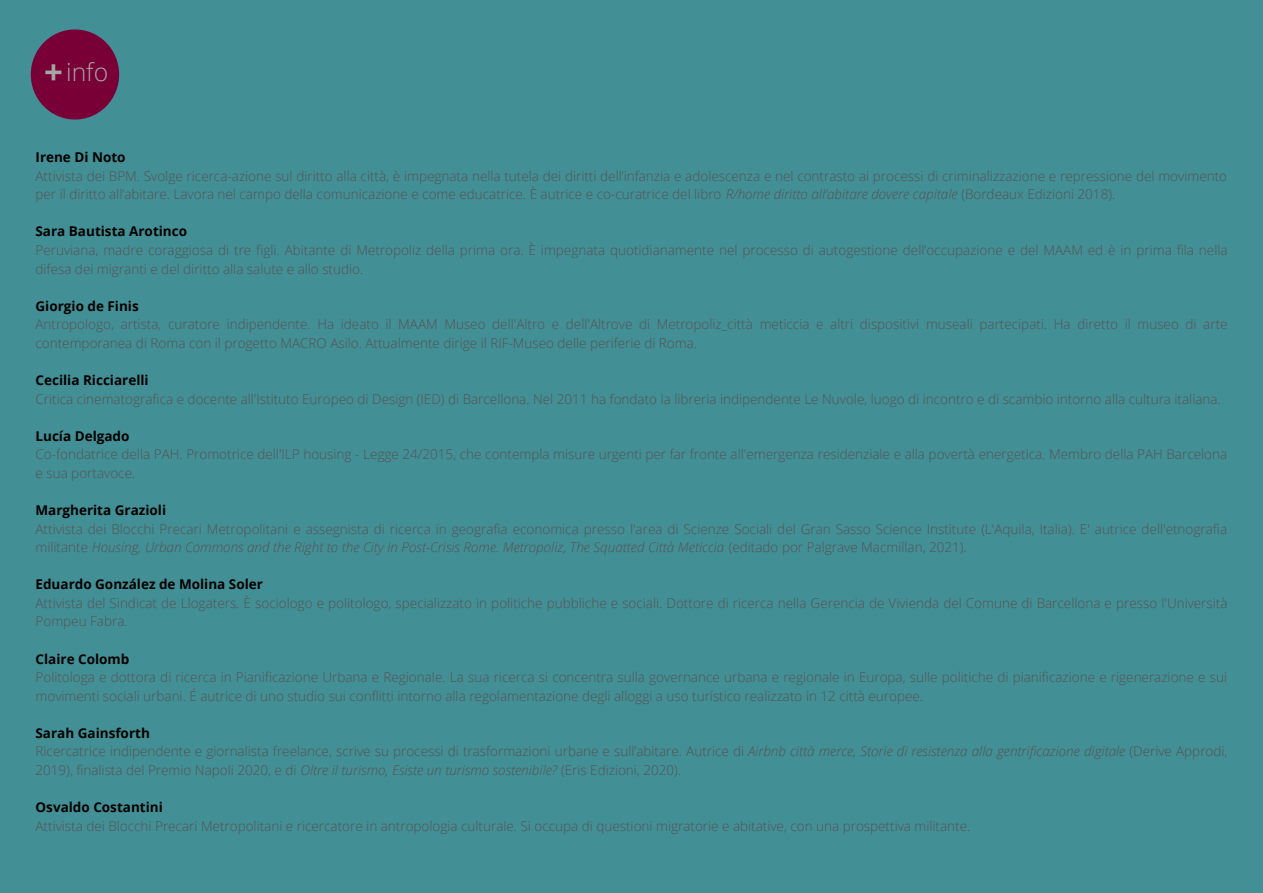
<style>
.page{position:relative;width:1263px;height:893px;background:#438f96}
.page>*{position:absolute;margin:0;border:0;box-sizing:border-box;transform-origin:0 0}
.t1{font:700 33px "Open Sans";color:#a6a6a6}
.t2{font:300 24.75px "Open Sans";color:#a6a6a6}
.t3{font:300 13.5px/18.6px "Open Sans";color:#545454}
.t4{font:700 13.5px "Open Sans";color:#000}
.s1{font-style:italic}
</style>
<div class="page">
<svg style="left:31px;top:29px;width:88px;height:90px"></svg>
<p class="t1" style="left:44px;top:49px;width:20px">+</p>
<p class="t2" style="left:66px;top:55px;width:44px">info</p>
<p class="t4" style="left:36px;top:148px;width:92px">Irene Di Noto</p>
<p class="t3" style="left:36px;top:166px;width:1193px">Attivista dei BPM. Svolge ricerca-azione sul diritto alla città, è impegnata nella tutela dei diritti dell’infanzia e adolescenza e nel contrasto ai processi di criminalizzazione e repressione del movimento per il diritto all’abitare. Lavora nel campo della comunicazione e come educatrice. È autrice e co-curatrice del libro <span class="s1">R/home diritto all’abitare dovere capitale</span> (Bordeaux Edizioni 2018).</p>
<p class="t4" style="left:36px;top:222px;width:153px">Sara Bautista Arotinco</p>
<p class="t3" style="left:36px;top:240px;width:1193px">Peruviana, madre coraggiosa di tre figli. Abitante di Metropoliz della prima ora. È impegnata quotidianamente nel processo di autogestione dell’occupazione e del MAAM ed è in prima fila nella difesa dei migranti e del diritto alla salute e allo studio.</p>
<p class="t4" style="left:36px;top:296px;width:105px">Giorgio de Finis</p>
<p class="t3" style="left:36px;top:315px;width:1193px">Antropologo, artista, curatore indipendente. Ha ideato il MAAM Museo dell'Altro e dell'Altrove di Metropoliz_città meticcia e altri dispositivi museali partecipati. Ha diretto il museo di arte contemporanea di Roma con il progetto MACRO Asilo. Attualmente dirige il RIF-Museo delle periferie di Roma.</p>
<p class="t4" style="left:36px;top:370px;width:115px">Cecilia Ricciarelli</p>
<p class="t3" style="left:36px;top:389px;width:1187px">Critica cinematografica e docente all'Istituto Europeo di Design (IED) di Barcellona. Nel 2011 ha fondato la libreria indipendente Le Nuvole, luogo di incontro e di scambio intorno alla cultura italiana.</p>
<p class="t4" style="left:36px;top:426px;width:95px">Lucía Delgado</p>
<p class="t3" style="left:36px;top:445px;width:1193px">Co-fondatrice della PAH. Promotrice dell'ILP housing - Legge 24/2015, che contempla misure urgenti per far fronte all'emergenza residenziale e alla povertà energetica. Membro della PAH Barcelona e sua portavoce.</p>
<p class="t4" style="left:36px;top:500px;width:132px">Margherita Grazioli</p>
<p class="t3" style="left:36px;top:519px;width:1193px">Attivista dei Blocchi Precari Metropolitani e assegnista di ricerca in geografia economica presso l'area di Scienze Sociali del Gran Sasso Science Institute (L'Aquila, Italia). E' autrice dell'etnografia militante <span class="s1">Housing, Urban Commons and the Right to the City in Post-Crisis Rome. Metropoliz, The Squatted Città Meticcia</span> (editado por Palgrave Macmillan, 2021).</p>
<p class="t4" style="left:36px;top:575px;width:229px">Eduardo González de Molina Soler</p>
<p class="t3" style="left:36px;top:593px;width:1193px">Attivista del Sindicat de Llogaters. È sociologo e politologo, specializzato in politiche pubbliche e sociali. Dottore di ricerca nella Gerencia de Vivienda del Comune di Barcellona e presso l'Università<br>Pompeu Fabra.</p>
<p class="t4" style="left:36px;top:649px;width:95px">Claire Colomb</p>
<p class="t3" style="left:36px;top:667px;width:1193px">Politologa e dottora di ricerca in Pianificazione Urbana e Regionale. La sua ricerca si concentra sulla governance urbana e regionale in Europa, sulle politiche di pianificazione e rigenerazione e sui movimenti sociali urbani. É autrice di uno studio sui conflitti intorno alla regolamentazione degli alloggi a uso turístico realizzato in 12 città europee.</p>
<p class="t4" style="left:36px;top:723px;width:116px">Sarah Gainsforth</p>
<p class="t3" style="left:36px;top:742px;width:1193px">Ricercatrice indipendente e giornalista freelance, scrive su processi di trasformazioni urbane e sull’abitare. Autrice di <span class="s1">Airbnb città merce, Storie di resistenza alla gentrificazione digitale</span> (Derive Approdi,<br>2019), finalista del Premio Napoli 2020, e di <span class="s1">Oltre il turismo, Esiste un turismo sostenibile?</span> (Eris Edizioni, 2020).</p>
<p class="t4" style="left:36px;top:797px;width:129px">Osvaldo Costantini</p>
<p class="t3" style="left:36px;top:816px;width:936px">Attivista dei Blocchi Precari Metropolitani e ricercatore in antropologia culturale. Si occupa di questioni migratorie e abitative, con una prospettiva militante.</p>
</div>
